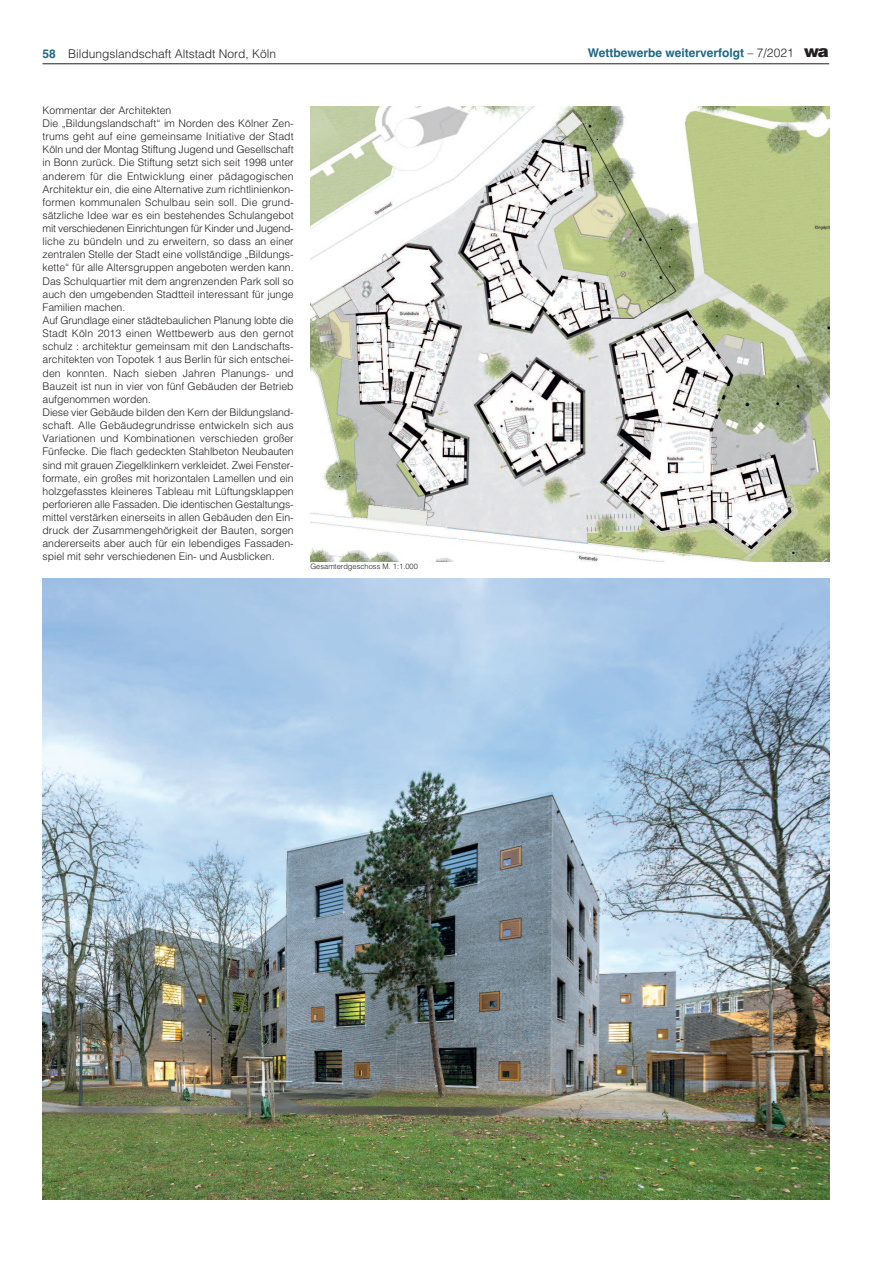
<style>
.page{position:relative;width:893px;height:1263px;background:#fff}
.page>*{position:absolute;margin:0;border:0;box-sizing:border-box;transform-origin:0 0}
.t1{font:300 12px "Helvetica";color:#231f20}
.t2{font:700 12px "Helvetica";color:#1d6987}
.t3{font:300 10.5px/13.2px "Helvetica";color:#231f20}
.t4{font:300 7.5px "Helvetica";color:#231f20}
.s1{font-weight:700;color:#1d6987}
.s2{font-weight:300;color:#231f20}
.s3{font-weight:900;font-size:16.5px;color:#231f20}
</style>
<div class="page">
<img style="left:43px;top:578px;width:786px;height:621px">
<img style="left:310px;top:106px;width:519px;height:455px">
<hr style="left:43px;top:64px;width:786px;height:1px;background:#231f20">
<p class="t1" style="left:43px;top:43px;width:235px"><span class="s1">58</span> Bildungslandschaft Altstadt Nord, Köln</p>
<p class="t2" style="left:588px;top:46px;width:242px">Wettbewerbe weiterverfolgt <span class="s2">– 7/2021</span> <span class="s3">wa</span></p>
<p class="t3" style="left:43px;top:103px;width:253px">Kommentar der Architekten<br>Die „Bildungslandschaft“ im Norden des Kölner Zen&shy;trums geht auf eine gemeinsame Initiative der Stadt Köln und der Montag Stiftung Jugend und Gesellschaft in Bonn zurück. Die Stiftung setzt sich seit 1998 unter anderem für die Entwicklung einer pädagogischen Architektur ein, die eine Alternative zum richtlinienkon&shy;formen kommunalen Schulbau sein soll. Die grund&shy;sätzliche Idee war es ein bestehendes Schulangebot mit verschiedenen Einrichtungen für Kinder und Jugend&shy;liche zu bündeln und zu erweitern, so dass an einer zentralen Stelle der Stadt eine vollständige „Bildungs&shy;kette“ für alle Altersgruppen angeboten werden kann.<br>Das Schulquartier mit dem angrenzenden Park soll so auch den umgebenden Stadtteil interessant für junge Familien machen.<br>Auf Grundlage einer städtebaulichen Planung lobte die Stadt Köln 2013 einen Wettbewerb aus den gernot schulz : architektur gemeinsam mit den Landschafts&shy;architekten von Topotek 1 aus Berlin für sich entschei&shy;den konnten. Nach sieben Jahren Planungs- und Bauzeit ist nun in vier von fünf Gebäuden der Betrieb aufgenommen worden.<br>Diese vier Gebäude bilden den Kern der Bildungsland&shy;schaft. Alle Gebäudegrundrisse entwickeln sich aus Variationen und Kombinationen verschieden großer Fünfecke. Die flach gedeckten Stahlbeton Neubauten sind mit grauen Ziegelklinkern verkleidet. Zwei Fenster&shy;formate, ein großes mit horizontalen Lamellen und ein holzgefasstes kleineres Tableau mit Lüftungsklappen perforieren alle Fassaden. Die identischen Gestaltungs&shy;mittel verstärken einerseits in allen Gebäuden den Ein&shy;druck der Zusammengehörigkeit der Bauten, sorgen andererseits aber auch für ein lebendiges Fassaden&shy;spiel mit sehr verschiedenen Ein- und Ausblicken.</p>
<p class="t4" style="left:310px;top:560px;width:109px">Gesamterdgeschoss M. 1:1.000</p>
</div>
